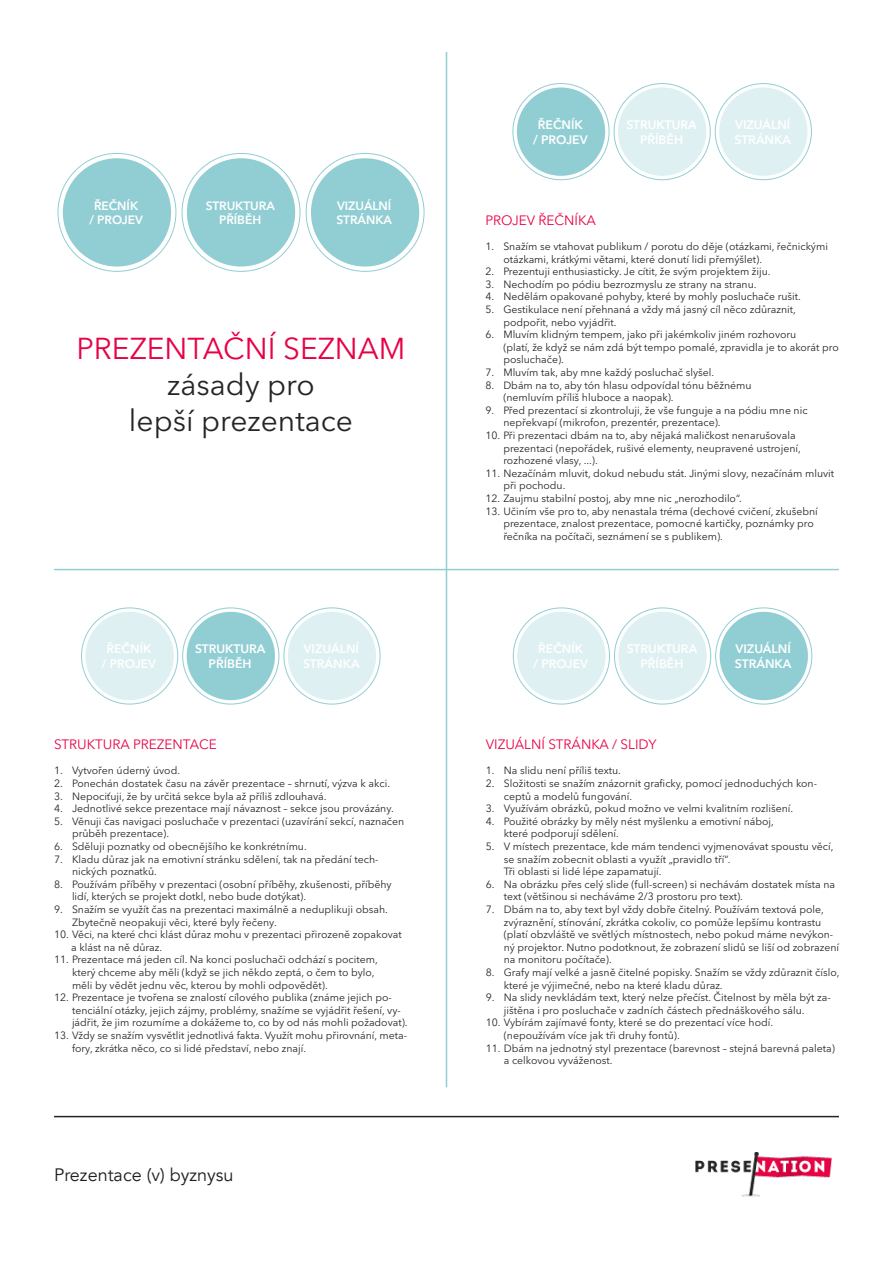
<style>
.page{position:relative;width:893px;height:1263px;background:#fff}
.page>*{position:absolute;margin:0;border:0;box-sizing:border-box;transform-origin:0 0}
.t1{font:30px/36px "Avenir Next LT Pro";color:#252523;text-align:center}
.t2{font:30px "Avenir Next LT Pro";color:#e70245}
.t3{font:18px "Avenir LT";color:#231f20}
.t4{font:13.5px "Avenir Next LT Pro";color:#e70245}
.t5{font:600 12.3px/14.7px "Avenir Next LT Pro";color:#fff;text-align:center}
.t6{font:600 12px/14.4px "Avenir Next LT Pro";color:#fff;text-align:center}
.t7{font:10.5px/12.6px "Avenir Next LT Pro";color:#252523}
</style>
<div class="page">
<img style="left:695px;top:1152px;width:136px;height:44px">
<hr style="left:54px;top:1116px;width:785px;height:1px;background:#252523">
<div style="left:63px;top:158px;width:108px;height:109px;background:#91ced4;border-radius:50%"></div>
<div style="left:311px;top:158px;width:108px;height:109px;background:#91ced4;border-radius:50%"></div>
<div style="left:187px;top:158px;width:108px;height:109px;background:#91ced4;border-radius:50%"></div>
<div style="left:85px;top:612px;width:89px;height:88px;background:#def0f2;border-radius:50%"></div>
<div style="left:288px;top:612px;width:88px;height:88px;background:#def0f2;border-radius:50%"></div>
<div style="left:187px;top:612px;width:88px;height:88px;background:#91ced4;border-radius:50%"></div>
<div style="left:517px;top:87px;width:88px;height:89px;background:#91ced4;border-radius:50%"></div>
<div style="left:719px;top:87px;width:88px;height:89px;background:#def0f2;border-radius:50%"></div>
<div style="left:618px;top:87px;width:88px;height:89px;background:#def0f2;border-radius:50%"></div>
<div style="left:517px;top:612px;width:89px;height:88px;background:#def0f2;border-radius:50%"></div>
<div style="left:720px;top:612px;width:88px;height:88px;background:#91ced4;border-radius:50%"></div>
<div style="left:618px;top:612px;width:89px;height:88px;background:#def0f2;border-radius:50%"></div>
<hr style="left:54px;top:569px;width:785px;height:1px;background:#91ced4">
<hr style="left:446px;top:52px;width:1px;height:1035px;background:#91ced4">
<p class="t6" style="left:89px;top:198px;width:55px">ŘEČNÍK<br>/ PROJEV</p>
<p class="t6" style="left:337px;top:198px;width:57px;text-align:left">VIZUÁLNÍ<br>STRÁNKA</p>
<p class="t6" style="left:206px;top:198px;width:71px">STRUKTURA<br>PŘÍBĚH</p>
<h1 class="t2" style="left:77px;top:330px;width:330px">PREZENTAČNÍ SEZNAM</h1>
<h1 class="t1" style="left:129px;top:366px;width:226px">zásady pro<br>lepší prezentace</h1>
<p class="t5" style="left:102px;top:641px;width:56px">ŘEČNÍK<br>/ PROJEV</p>
<p class="t5" style="left:303px;top:641px;width:58px;text-align:left">VIZUÁLNÍ<br>STRÁNKA</p>
<p class="t5" style="left:195px;top:641px;width:72px">STRUKTURA<br>PŘÍBĚH</p>
<p class="t4" style="left:54px;top:736px;width:164px">STRUKTURA PREZENTACE</p>
<p class="t7" style="left:54px;top:764px;width:128px">1. Vytvořen úderný úvod.</p>
<p class="t7" style="left:54px;top:777px;width:338px">2. Ponechán dostatek času na závěr prezentace – shrnutí, výzva k akci.</p>
<p class="t7" style="left:54px;top:789px;width:274px">3. Nepociťuji, že by určitá sekce byla až příliš zdlouhavá.</p>
<p class="t7" style="left:54px;top:802px;width:341px">4. Jednotlivé sekce prezentace mají návaznost – sekce jsou provázány.</p>
<p class="t7" style="left:72px;top:815px;width:334px;text-indent:-18px">5. Věnuji čas navigaci posluchače v prezentaci (uzavírání sekcí, naznačen průběh prezentace).</p>
<p class="t7" style="left:54px;top:840px;width:254px">6. Sděluji poznatky od obecnějšího ke konkrétnímu.</p>
<p class="t7" style="left:72px;top:852px;width:308px;text-indent:-18px">7. Kladu důraz jak na emotivní stránku sdělení, tak na předání tech&shy;nických poznatků.</p>
<p class="t7" style="left:72px;top:878px;width:321px;text-indent:-18px">8. Používám příběhy v prezentaci (osobní příběhy, zkušenosti, příběhy lidí, kterých se projekt dotkl, nebo bude dotýkat).</p>
<p class="t7" style="left:72px;top:903px;width:317px;text-indent:-18px">9. Snažím se využít čas na prezentaci maximálně a neduplikuji obsah.<br>Zbytečně neopakuji věci, které byly řečeny.</p>
<p class="t7" style="left:71px;top:928px;width:332px;text-indent:-17px">10. Věci, na které chci klást důraz mohu v prezentaci přirozeně zopakovat a klást na ně důraz.</p>
<p class="t7" style="left:72px;top:953px;width:307px;text-indent:-18px">11. Prezentace má jeden cíl. Na konci posluchači odchází s pocitem, který chceme aby měli (když se jich někdo zeptá, o čem to bylo, měli by vědět jednu věc, kterou by mohli odpovědět).</p>
<p class="t7" style="left:72px;top:991px;width:337px;text-indent:-18px">12. Prezentace je tvořena se znalostí cílového publika (známe jejich po&shy;tenciální otázky, jejich zájmy, problémy, snažíme se vyjádřit řešení, vy&shy;jádřit, že jim rozumíme a dokážeme to, co by od nás mohli požadovat).</p>
<p class="t7" style="left:72px;top:1029px;width:337px;text-indent:-18px">13. Vždy se snažím vysvětlit jednotlivá fakta. Využít mohu přirovnání, meta&shy;fory, zkrátka něco, co si lidé představí, nebo znají.</p>
<h2 class="t3" style="left:54px;top:1164px;width:181px">Prezentace (v) byznysu</h2>
<p class="t5" style="left:533px;top:117px;width:56px">ŘEČNÍK<br>/ PROJEV</p>
<p class="t5" style="left:734px;top:117px;width:58px;text-align:left">VIZUÁLNÍ<br>STRÁNKA</p>
<p class="t5" style="left:626px;top:117px;width:72px">STRUKTURA<br>PŘÍBĚH</p>
<p class="t4" style="left:485px;top:212px;width:112px">PROJEV ŘEČNÍKA</p>
<p class="t7" style="left:503px;top:240px;width:326px;text-indent:-18px">1. Snažím se vtahovat publikum / porotu do děje (otázkami, řečnickými otázkami, krátkými větami, které donutí lidi přemýšlet).</p>
<p class="t7" style="left:485px;top:265px;width:287px">2. Prezentuji enthusiasticky. Je cítit, že svým projektem žiju.</p>
<p class="t7" style="left:485px;top:278px;width:273px">3. Nechodím po pódiu bezrozmyslu ze strany na stranu.</p>
<p class="t7" style="left:485px;top:290px;width:317px">4. Nedělám opakované pohyby, které by mohly posluchače rušit.</p>
<p class="t7" style="left:503px;top:303px;width:294px;text-indent:-18px">5. Gestikulace není přehnaná a vždy má jasný cíl něco zdůraznit, podpořit, nebo vyjádřit.</p>
<p class="t7" style="left:503px;top:328px;width:337px;text-indent:-18px">6. Mluvím klidným tempem, jako při jakémkoliv jiném rozhovoru<br>(platí, že když se nám zdá být tempo pomalé, zpravidla je to akorát pro posluchače).</p>
<p class="t7" style="left:485px;top:366px;width:230px">7. Mluvím tak, aby mne každý posluchač slyšel.</p>
<p class="t7" style="left:503px;top:379px;width:250px;text-indent:-18px">8. Dbám na to, aby tón hlasu odpovídal tónu běžnému (nemluvím příliš hluboce a naopak).</p>
<p class="t7" style="left:503px;top:404px;width:306px;text-indent:-18px">9. Před prezentací si zkontroluji, že vše funguje a na pódiu mne nic nepřekvapí (mikrofon, prezentér, prezentace).</p>
<p class="t7" style="left:503px;top:429px;width:299px;text-indent:-18px">10. Při prezentaci dbám na to, aby nějaká maličkost nenarušovala prezentaci (nepořádek, rušivé elementy, neupravené ustrojení, rozhozené vlasy, ...).</p>
<p class="t7" style="left:503px;top:467px;width:332px;text-indent:-18px">11. Nezačínám mluvit, dokud nebudu stát. Jinými slovy, nezačínám mluvit při pochodu.</p>
<p class="t7" style="left:485px;top:492px;width:258px">12. Zaujmu stabilní postoj, aby mne nic „nerozhodilo“.</p>
<p class="t7" style="left:503px;top:505px;width:316px;text-indent:-18px">13. Učiním vše pro to, aby nenastala tréma (dechové cvičení, zkušební prezentace, znalost prezentace, pomocné kartičky, poznámky pro řečníka na počítači, seznámení se s publikem).</p>
<p class="t5" style="left:534px;top:641px;width:56px">ŘEČNÍK<br>/ PROJEV</p>
<p class="t5" style="left:735px;top:641px;width:58px;text-align:left">VIZUÁLNÍ<br>STRÁNKA</p>
<p class="t5" style="left:627px;top:641px;width:72px">STRUKTURA<br>PŘÍBĚH</p>
<p class="t4" style="left:486px;top:736px;width:172px">VIZUÁLNÍ STRÁNKA / SLIDY</p>
<p class="t7" style="left:486px;top:764px;width:137px">1. Na slidu není příliš textu.</p>
<p class="t7" style="left:504px;top:777px;width:315px;text-indent:-18px">2. Složitosti se snažím znázornit graficky, pomocí jednoduchých kon&shy;ceptů a modelů fungování.</p>
<p class="t7" style="left:486px;top:802px;width:309px">3. Využívám obrázků, pokud možno ve velmi kvalitním rozlišení.</p>
<p class="t7" style="left:504px;top:815px;width:272px;text-indent:-18px">4. Použité obrázky by měly nést myšlenku a emotivní náboj, které podporují sdělení.</p>
<p class="t7" style="left:504px;top:840px;width:331px;text-indent:-18px">5. V místech prezentace, kde mám tendenci vyjmenovávat spoustu věcí, se snažím zobecnit oblasti a využít „pravidlo tří“.<br>Tři oblasti si lidé lépe zapamatují.</p>
<p class="t7" style="left:504px;top:878px;width:333px;text-indent:-18px">6. Na obrázku přes celý slide (full-screen) si nechávám dostatek místa na text (většinou si necháváme 2/3 prostoru pro text).</p>
<p class="t7" style="left:504px;top:903px;width:337px;text-indent:-18px">7. Dbám na to, aby text byl vždy dobře čitelný. Používám textová pole, zvýraznění, stínování, zkrátka cokoliv, co pomůže lepšímu kontrastu (platí obzvláště ve světlých místnostech, nebo pokud máme nevýkon&shy;ný projektor. Nutno podotknout, že zobrazení slidů se liší od zobrazení na monitoru počítače).</p>
<p class="t7" style="left:504px;top:966px;width:337px;text-indent:-18px">8. Grafy mají velké a jasně čitelné popisky. Snažím se vždy zdůraznit číslo, které je výjimečné, nebo na které kladu důraz.</p>
<p class="t7" style="left:504px;top:991px;width:329px;text-indent:-18px">9. Na slidy nevkládám text, který nelze přečíst. Čitelnost by měla být za&shy;jištěna i pro posluchače v zadních částech přednáškového sálu.</p>
<p class="t7" style="left:504px;top:1016px;width:271px;text-indent:-18px">10. Vybírám zajímavé fonty, které se do prezentací více hodí. (nepoužívám více jak tři druhy fontů).</p>
<p class="t7" style="left:504px;top:1041px;width:333px;text-indent:-18px">11. Dbám na jednotný styl prezentace (barevnost – stejná barevná paleta) a celkovou vyváženost.</p>
</div>
